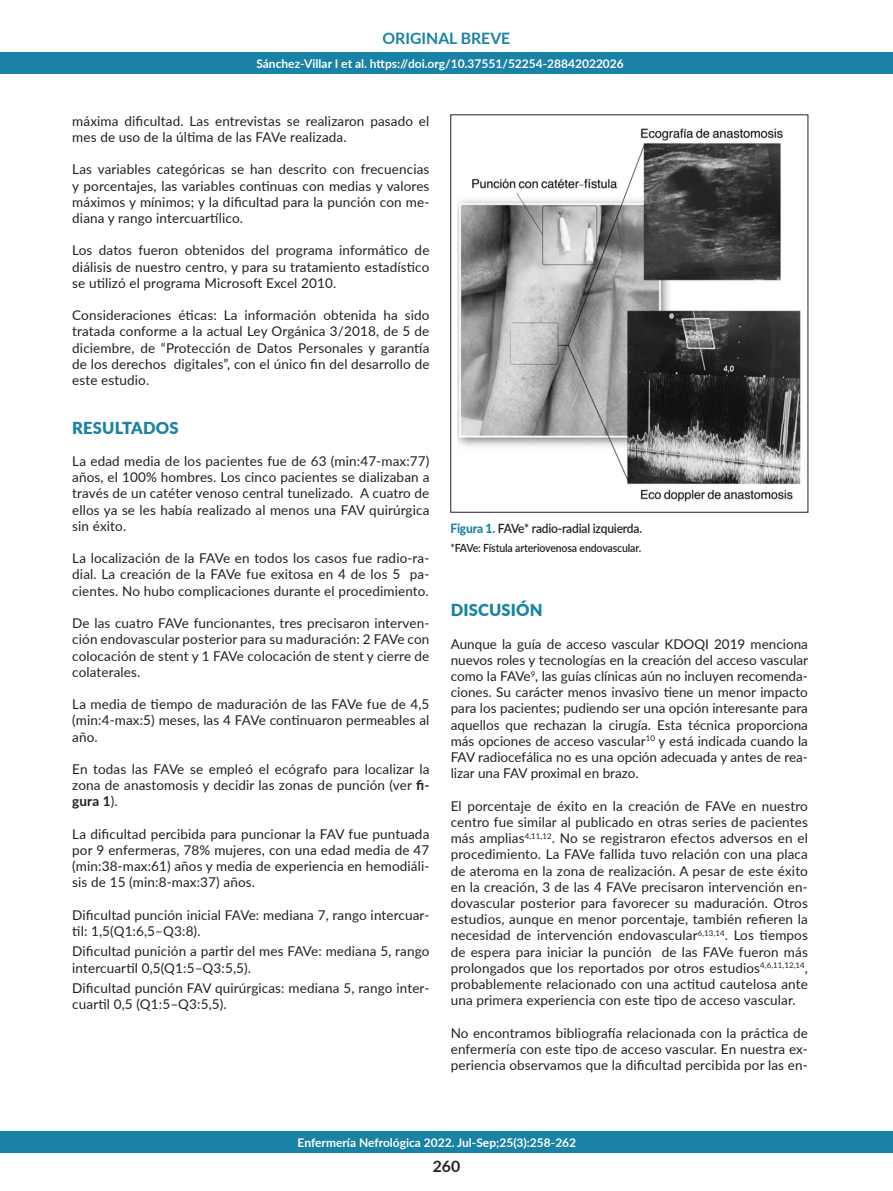
<style>
.page{position:relative;width:893px;height:1191px;background:#fff}
.page>*{position:absolute;margin:0;border:0;box-sizing:border-box;transform-origin:0 0}
.t1{font:900 16.5px "Lato";letter-spacing:.01em;color:#1a82a4}
.t2{font:700 15.75px "Lato";color:#1a82a4}
.t3{font:700 15.75px "Lato";color:#231f20}
.t4{font:13.5px/16.2px "Lato";letter-spacing:.01em;color:#231f20;text-align:justify}
.t5{font:600 12.75px "Lato";letter-spacing:-.015em;color:#231f20;scale:.94 1}
.t6{font:700 12px "Lato";color:#fff}
.t7{font:600 11.25px "Lato";letter-spacing:-.015em;color:#231f20;scale:.94 1}
.s1{font-weight:700}
.s2{font-weight:800;color:#1a82a4}
</style>
<div class="page">
<div style="left:0;top:52px;width:893px;height:21px;background:#1a82a4"></div>
<div style="left:0;top:1131px;width:893px;height:21px;background:#1a82a4"></div>
<img style="left:457px;top:128px;width:344px;height:374px">
<p class="t2" style="left:383px;top:26px;width:129px">ORIGINAL BREVE</p>
<p class="t6" style="left:256px;top:54px;width:369px">Sánchez-Villar I et al. https://doi.org/10.37551/52254-28842022026</p>
<p class="t4" style="left:72px;top:112px;width:359px">máxima dificultad. Las entrevistas se realizaron pasado el mes de uso de la última de las FAVe realizada.</p>
<p class="t4" style="left:72px;top:161px;width:359px">Las variables categóricas se han descrito con frecuencias y porcentajes, las variables continuas con medias y valores máximos y mínimos; y la dificultad para la punción con me&shy;diana y rango intercuartílico.</p>
<p class="t4" style="left:72px;top:242px;width:359px">Los datos fueron obtenidos del programa informático de diálisis de nuestro centro, y para su tratamiento estadístico se utilizó el programa Microsoft Excel 2010.</p>
<p class="t4" style="left:72px;top:306px;width:359px">Consideraciones éticas: La información obtenida ha sido tratada conforme a la actual Ley Orgánica 3/2018, de 5 de diciembre, de “Protección de Datos Personales y garantía de los derechos digitales”, con el único fin del desarrollo de este estudio.</p>
<p class="t1" style="left:72px;top:415px;width:108px">RESULTADOS</p>
<p class="t4" style="left:72px;top:452px;width:359px">La edad media de los pacientes fue de 63 (min:47-max:77) años, el 100% hombres. Los cinco pacientes se dializaban a través de un catéter venoso central tunelizado. A cuatro de ellos ya se les había realizado al menos una FAV quirúrgica sin éxito.</p>
<p class="t4" style="left:72px;top:549px;width:359px">La localización de la FAVe en todos los casos fue radio-ra&shy;dial. La creación de la FAVe fue exitosa en 4 de los 5 pa&shy;cientes. No hubo complicaciones durante el procedimiento.</p>
<p class="t4" style="left:72px;top:614px;width:359px">De las cuatro FAVe funcionantes, tres precisaron interven&shy;ción endovascular posterior para su maduración: 2 FAVe con colocación de stent y 1 FAVe colocación de stent y cierre de colaterales.</p>
<p class="t4" style="left:72px;top:695px;width:359px">La media de tiempo de maduración de las FAVe fue de 4,5 (min:4-max:5) meses, las 4 FAVe continuaron permeables al año.</p>
<p class="t4" style="left:72px;top:760px;width:359px">En todas las FAVe se empleó el ecógrafo para localizar la zona de anastomosis y decidir las zonas de punción (ver <span class="s1">fi&shy;gura 1</span>).</p>
<p class="t4" style="left:72px;top:825px;width:359px">La dificultad percibida para puncionar la FAV fue puntuada por 9 enfermeras, 78% mujeres, con una edad media de 47 (min:38-max:61) años y media de experiencia en hemodiáli&shy;sis de 15 (min:8-max:37) años.</p>
<p class="t4" style="left:72px;top:906px;width:359px">Dificultad punción inicial FAVe: mediana 7, rango intercuar&shy;til: 1,5(Q1:6,5–Q3:8).</p>
<p class="t4" style="left:72px;top:943px;width:359px">Dificultad punición a partir del mes FAVe: mediana 5, rango intercuartil 0,5(Q1:5–Q3:5,5).</p>
<p class="t4" style="left:72px;top:979px;width:359px">Dificultad punción FAV quirúrgicas: mediana 5, rango inter&shy;cuartil 0,5 (Q1:5–Q3:5,5).</p>
<p class="t5" style="left:450px;top:519px;width:206px"><span class="s2">Figura 1.</span> FAVe* radio-radial izquierda.</p>
<p class="t7" style="left:450px;top:540px;width:204px">*FAVe: Fístula arteriovenosa endovascular.</p>
<p class="t1" style="left:451px;top:598px;width:93px">DISCUSIÓN</p>
<p class="t4" style="left:451px;top:635px;width:359px">Aunque la guía de acceso vascular KDOQI 2019 menciona nuevos roles y tecnologías en la creación del acceso vascular como la FAVe<sup>9</sup>, las guías clínicas aún no incluyen recomenda&shy;ciones. Su carácter menos invasivo tiene un menor impacto para los pacientes; pudiendo ser una opción interesante para aquellos que rechazan la cirugía. Esta técnica proporciona más opciones de acceso vascular<sup>10</sup> y está indicada cuando la FAV radiocefálica no es una opción adecuada y antes de rea&shy;lizar una FAV proximal en brazo.</p>
<p class="t4" style="left:451px;top:797px;width:359px">El porcentaje de éxito en la creación de FAVe en nuestro centro fue similar al publicado en otras series de pacientes más amplias<sup>4,11,12</sup>. No se registraron efectos adversos en el procedimiento. La FAVe fallida tuvo relación con una placa de ateroma en la zona de realización. A pesar de este éxito en la creación, 3 de las 4 FAVe precisaron intervención en&shy;dovascular posterior para favorecer su maduración. Otros estudios, aunque en menor porcentaje, también refieren la necesidad de intervención endovascular<sup>6,13,14</sup>. Los tiempos de espera para iniciar la punción de las FAVe fueron más prolongados que los reportados por otros estudios<sup>4,6,11,12,14</sup>, probablemente relacionado con una actitud cautelosa ante una primera experiencia con este tipo de acceso vascular.</p>
<p class="t4" style="left:451px;top:1024px;width:359px">No encontramos bibliografía relacionada con la práctica de enfermería con este tipo de acceso vascular. En nuestra ex&shy;periencia observamos que la dificultad percibida por las en-</p>
<p class="t6" style="left:298px;top:1133px;width:280px">Enfermería Nefrológica 2022. Jul-Sep;25(3):258-262</p>
<p class="t3" style="left:433px;top:1154px;width:29px">260</p>
</div>
